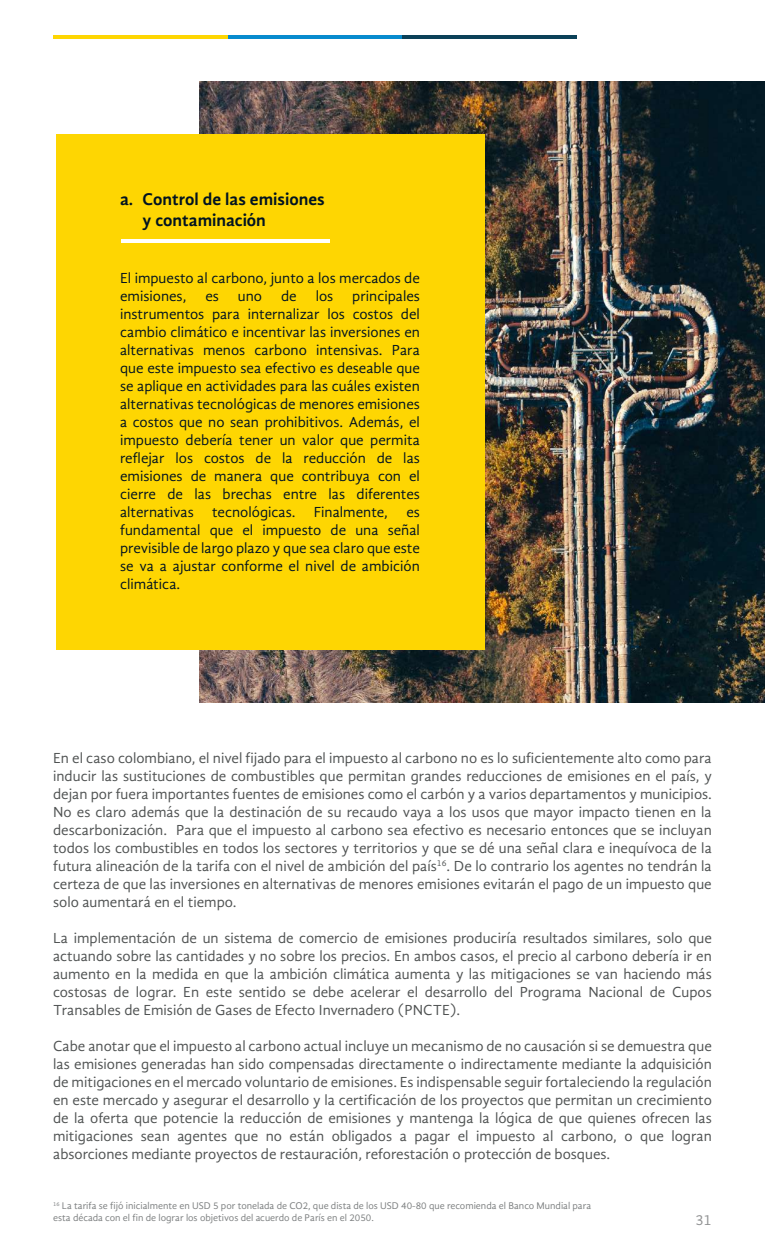
<style>
.page{position:relative;width:765px;height:1260px;background:#fff}
.page>*{position:absolute;margin:0;border:0;box-sizing:border-box;transform-origin:0 0}
.t1{font:700 17.5px/21px "Gandhi Sans";color:#011321}
.t2{font:15px/18px "Gandhi Sans";color:#4f5252;text-align:justify}
.t3{font:15px/18px "Gandhi Sans";color:#011321}
.t4{font:15px "Gandhi Sans";color:#919293}
.t5{font:10px/12px "Gandhi Sans";color:#7b7e7f}
</style>
<div class="page">
<img style="left:199px;top:81px;width:566px;height:621px">
<div style="left:56px;top:134px;width:428px;height:516px;background:#fed602"></div>
<hr style="left:53px;top:35px;width:175px;height:4px;background:#fed602">
<hr style="left:228px;top:35px;width:175px;height:4px;background:#078bce">
<hr style="left:403px;top:35px;width:174px;height:4px;background:#0b4158">
<hr style="left:121px;top:239px;width:208px;height:4px;background:#fff">
<p class="t1" style="left:143px;top:188px;width:184px;text-indent:-23px">a. Control de las emisiones y contaminación</p>
<p class="t3" style="left:120px;top:269px;width:301px">El impuesto al carbono, junto a los mercados de emisiones,</p>
<p class="t3" style="left:120px;top:287px;width:301px;text-align:justify;text-indent:232px">principales instrumentos para internalizar los costos del cambio climático e incentivar las inversiones en alternativas menos carbono intensivas. Para que este impuesto sea efectivo es deseable que se aplique en actividades para las cuáles existen alternativas tecnológicas de menores emisiones a costos que no sean prohibitivos. Además, el impuesto debería tener un valor que permita reflejar los costos de la reducción de las emisiones de manera que contribuya con el cierre de las brechas entre las diferentes alternativas tecnológicas. Finalmente, es fundamental que el impuesto de una señal previsible de largo plazo y que sea claro que este se va a ajustar conforme el nivel de ambición climática.</p>
<p class="t3" style="left:205px;top:287px;width:15px">es</p>
<p class="t3" style="left:238px;top:287px;width:26px">uno</p>
<p class="t3" style="left:281px;top:287px;width:17px">de</p>
<p class="t3" style="left:316px;top:287px;width:19px">los</p>
<p class="t2" style="left:53px;top:749px;width:660px">En el caso colombiano, el nivel fijado para el impuesto al carbono no es lo suficientemente alto como para inducir las sustituciones de combustibles que permitan grandes reducciones de emisiones en el país, y dejan por fuera importantes fuentes de emisiones como el carbón y a varios departamentos y municipios.<br>No es claro además que la destinación de su recaudo vaya a los usos que mayor impacto tienen en la descarbonización. Para que el impuesto al carbono sea efectivo es necesario entonces que se incluyan todos los combustibles en todos los sectores y territorios y que se dé una señal clara e inequívoca de la futura alineación de la tarifa con el nivel de ambición del país<sup>16</sup>. De lo contrario los agentes no tendrán la certeza de que las inversiones en alternativas de menores emisiones evitarán el pago de un impuesto que solo aumentará en el tiempo.</p>
<p class="t2" style="left:53px;top:929px;width:660px">La implementación de un sistema de comercio de emisiones produciría resultados similares, solo que actuando sobre las cantidades y no sobre los precios. En ambos casos, el precio al carbono debería ir en aumento en la medida en que la ambición climática aumenta y las mitigaciones se van haciendo más costosas de lograr. En este sentido se debe acelerar el desarrollo del Programa Nacional de Cupos Transables de Emisión de Gases de Efecto Invernadero (PNCTE).</p>
<p class="t2" style="left:53px;top:1037px;width:660px">Cabe anotar que el impuesto al carbono actual incluye un mecanismo de no causación si se demuestra que las emisiones generadas han sido compensadas directamente o indirectamente mediante la adquisición de mitigaciones en el mercado voluntario de emisiones. Es indispensable seguir fortaleciendo la regulación en este mercado y asegurar el desarrollo y la certificación de los proyectos que permitan un crecimiento de la oferta que potencie la reducción de emisiones y mantenga la lógica de que quienes ofrecen las mitigaciones sean agentes que no están obligados a pagar el impuesto al carbono, o que logran absorciones mediante proyectos de restauración, reforestación o protección de bosques.</p>
<p class="t5" style="left:53px;top:1200px;width:540px"><sup>16</sup> La tarifa se fijó inicialmente en USD 5 por tonelada de CO2, que dista de los USD 40-80 que recomienda el Banco Mundial para esta década con el fin de lograr los objetivos del acuerdo de París en el 2050.</p>
<p class="t4" style="left:695px;top:1211px;width:18px">31</p>
</div>
